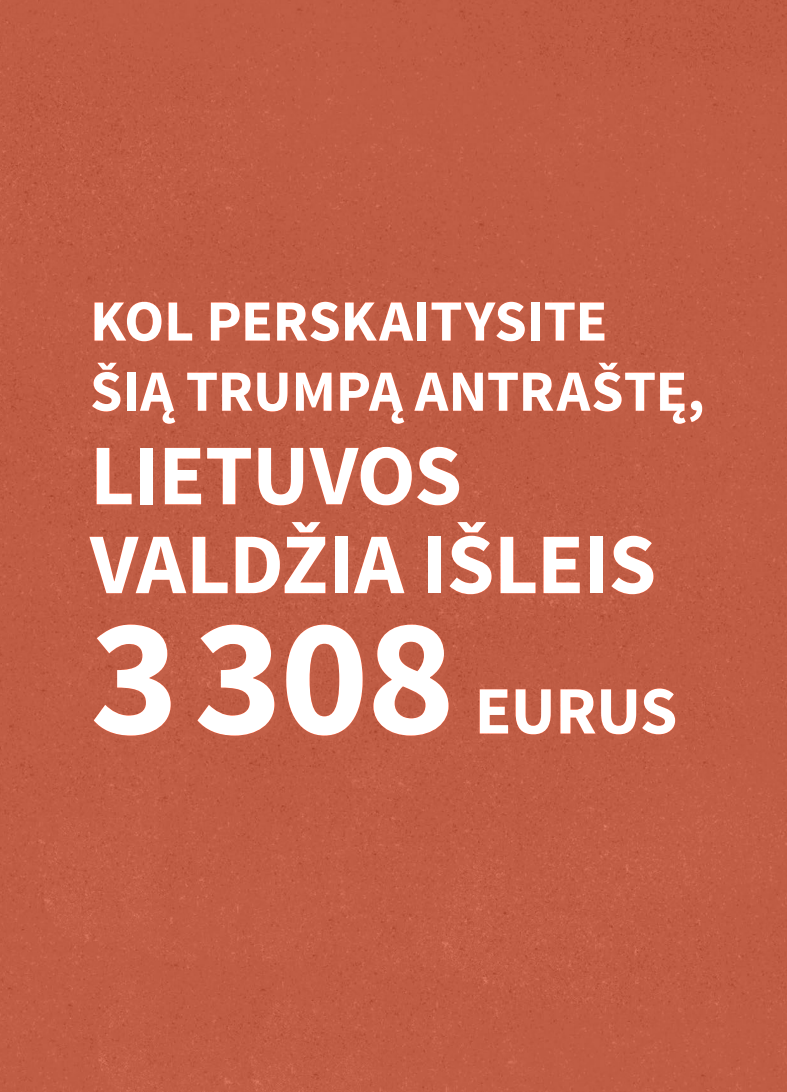
<style>
.page{position:relative;width:787px;height:1092px;background:#fff}
.page>*{position:absolute;margin:0;border:0;box-sizing:border-box;transform-origin:0 0}
.t1{font:700 168.25px "Source Sans Pro";color:#fff}
.t2{font:700 86.5px/88.8px "Source Sans Pro";letter-spacing:-.015em;color:#fff}
.t3{font:700 67.75px "Source Sans Pro";letter-spacing:-.015em;color:#fff}
.t4{font:700 58.5px/70px "Source Sans Pro";letter-spacing:-.005em;color:#fff}
</style>
<div class="page">
<div style="left:0;top:0;width:787px;height:1091px;background:#bf5c44"></div>
<p class="t4" style="left:90px;top:288px;width:616px">KOL PERSKAITYSITE<br>ŠIĄ TRUMPĄ ANTRAŠTĘ,</p>
<h2 class="t2" style="left:90px;top:434px;width:568px">LIETUVOS<br>VALDŽIA IŠLEIS</h2>
<h1 class="t1" style="left:90px;top:569px;width:367px">3 308</h1>
<p class="t3" style="left:474px;top:667px;width:204px">EURUS</p>
</div>
